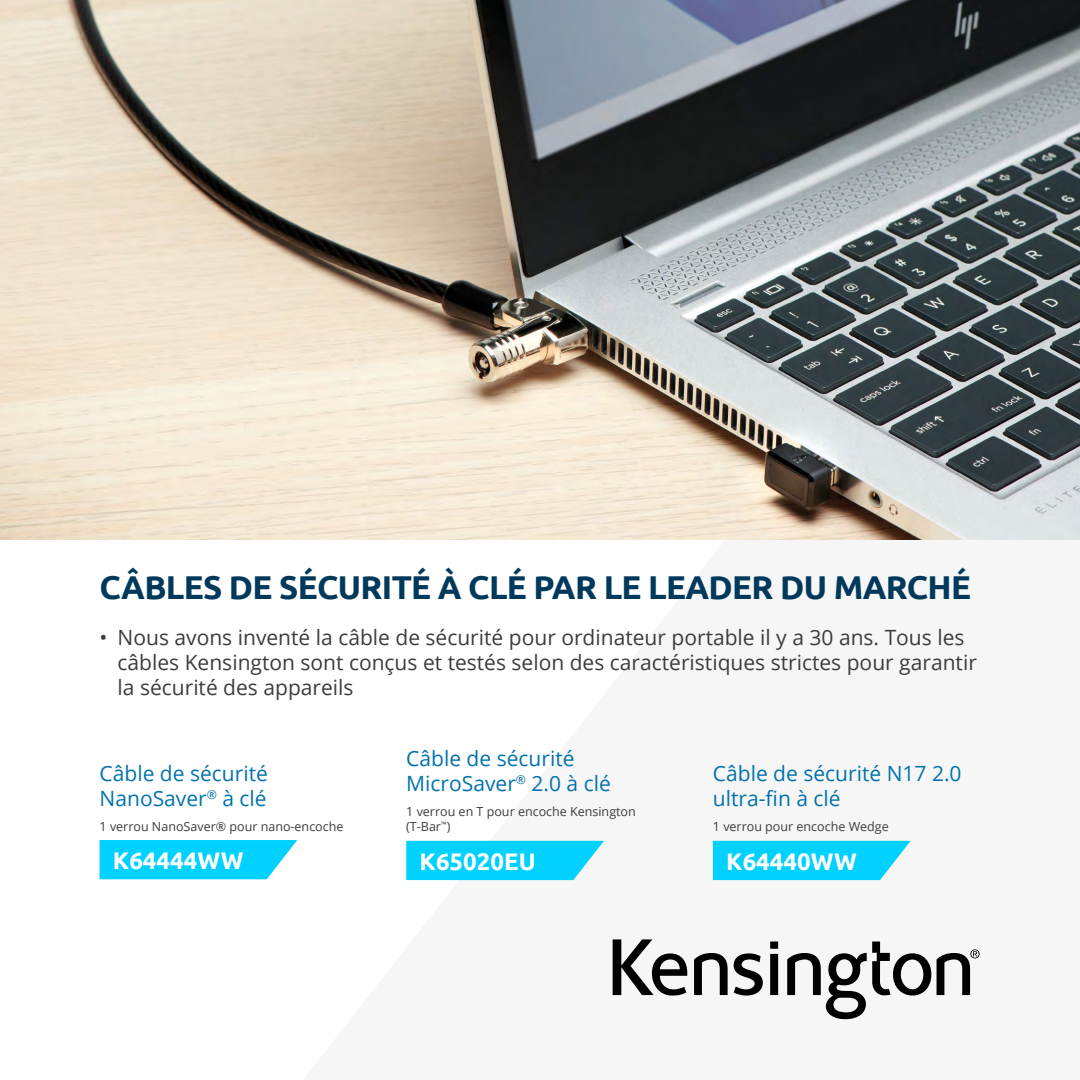
<style>
.page{position:relative;width:1080px;height:1080px;background:#fff}
.page>*{position:absolute;margin:0;border:0;box-sizing:border-box;transform-origin:0 0}
.t1{font:700 33px "Ubuntu";letter-spacing:-.02em;color:#00395b}
.t2{font:700 24px "Ubuntu";color:#fff}
.t3{font:21px/25.2px "Open Sans";color:#3c3c3b}
.t4{font:21px/25.2px "Open Sans";color:#0172ad}
.t5{font:12.5px/15px "Open Sans";color:#3c3c3b}
</style>
<div class="page">
<svg style="left:613px;top:939px;width:367px;height:80px"></svg>
<img style="left:0;top:0;width:1080px;height:539px">
<svg style="left:100px;top:840px;width:197px;height:39px;background:#13d4ff"></svg>
<svg style="left:406px;top:841px;width:198px;height:39px;background:#13d3fe"></svg>
<svg style="left:713px;top:841px;width:197px;height:39px;background:#12d3fe"></svg>
<h1 class="t1" style="left:100px;top:567px;width:873px">CÂBLES DE SÉCURITÉ À CLÉ PAR LE LEADER DU MARCHÉ</h1>
<p class="t3" style="left:118px;top:624px;width:861px;text-indent:-18px">• Nous avons inventé la câble de sécurité pour ordinateur portable il y a 30 ans. Tous les câbles Kensington sont conçus et testés selon des caractéristiques strictes pour garantir la sécurité des appareils</p>
<p class="t4" style="left:100px;top:760px;width:170px">Câble de sécurité<br>NanoSaver<sup>®</sup> à clé</p>
<p class="t5" style="left:100px;top:819px;width:245px">1 verrou NanoSaver® pour nano-encoche</p>
<p class="t2" style="left:113px;top:846px;width:132px">K64444WW</p>
<p class="t4" style="left:406px;top:745px;width:206px">Câble de sécurité<br>MicroSaver<sup>®</sup> 2.0 à clé</p>
<p class="t5" style="left:406px;top:804px;width:231px">1 verrou en T pour encoche Kensington (T-Bar<sup>™</sup>)</p>
<p class="t4" style="left:713px;top:760px;width:250px">Câble de sécurité N17 2.0 ultra-fin à clé</p>
<p class="t5" style="left:713px;top:819px;width:177px">1 verrou pour encoche Wedge</p>
<p class="t2" style="left:420px;top:847px;width:118px">K65020EU</p>
<p class="t2" style="left:726px;top:847px;width:132px">K64440WW</p>
</div>
